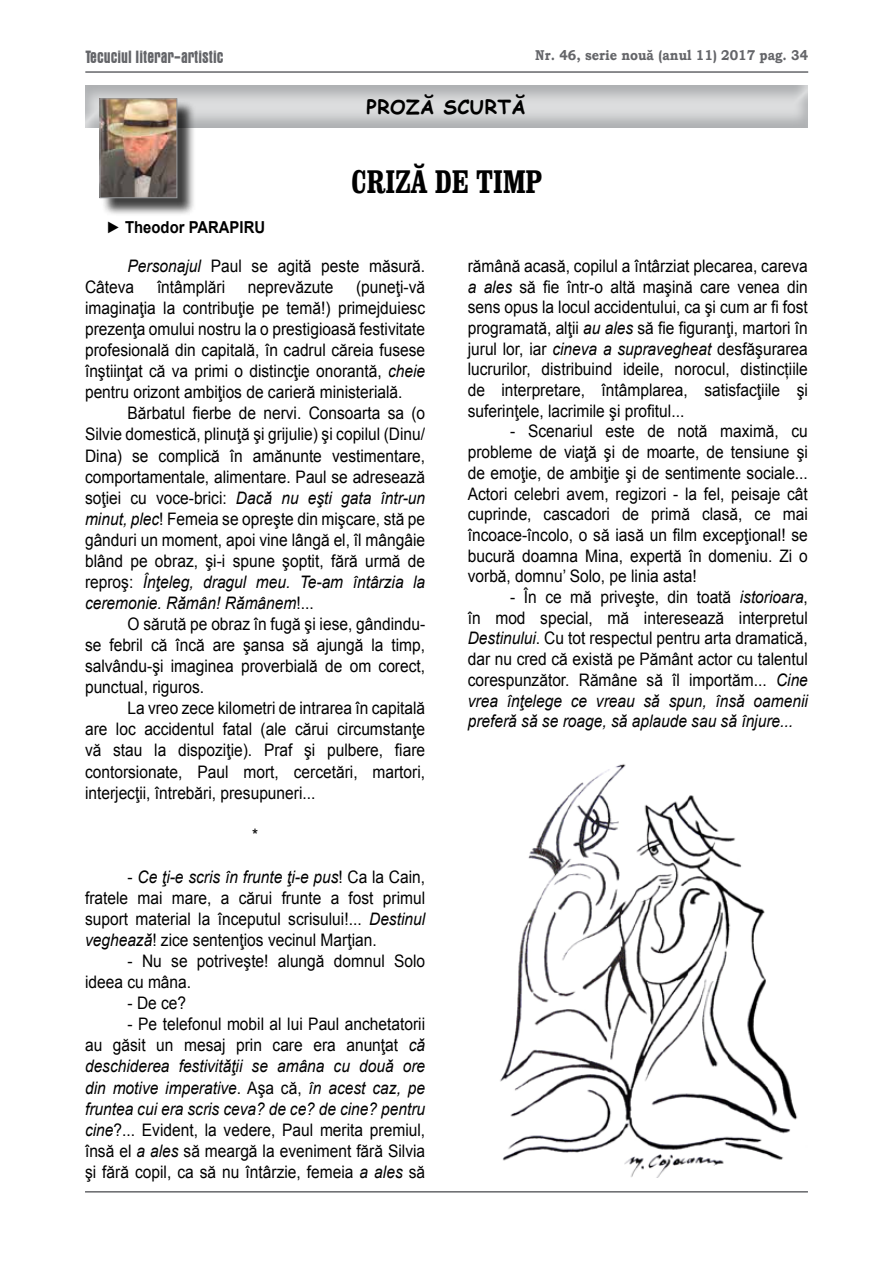
<style>
.page{position:relative;width:893px;height:1263px;background:#fff}
.page>*{position:absolute;margin:0;border:0;box-sizing:border-box;transform-origin:0 0}
.t1{font:700 condensed 33px "Clarendon";color:#000}
.t2{font:700 19.5px "Comic Sans MS";letter-spacing:.02em;color:#000}
.t3{font:700 condensed 18px "Aurora BT";color:#646569;scale:.9 1}
.t4{font:17.25px/21px "Arial";color:#000;text-align:justify;scale:.9 1}
.t5{font:700 16.5px "Arial";color:#000;scale:.9 1}
.t6{font:700 14.25px "Bookman Old Style";color:#646569;scale:.9 1}
.s1{font-style:italic}
</style>
<div class="page">
<hr style="left:85px;top:71px;width:723px;height:2px;background:#646569">
<hr style="left:85px;top:1191px;width:723px;height:1px;background:#646569">
<div style="left:83px;top:82px;width:726px;height:47px;background:#939598;opacity:.5"></div>
<div style="left:102px;top:100px;width:94px;height:117px;background:#000;opacity:.75"></div>
<img style="left:101px;top:100px;width:74px;height:96px">
<div style="left:99px;top:98px;width:78px;height:100px;border:1px solid #939598"></div>
<img style="left:500px;top:764px;width:298px;height:414px">
<p class="t3" style="left:85px;top:47px;width:155px">Tecuciul literar-artistic</p>
<p class="t6" style="left:535px;top:45px;width:305px">Nr. 46, serie nouă (anul 11) 2017 pag. 34</p>
<p class="t2" style="left:367px;top:93px;width:161px">PROZĂ SCURTĂ</p>
<p class="t5" style="left:106px;top:216px;width:178px">► Theodor PARAPIRU</p>
<h1 class="t1" style="left:351px;top:161px;width:191px">CRIZĂ DE TIMP</h1>
<p class="t4" style="left:85px;top:256px;width:379px;text-indent:43px"><span class="s1">Personajul</span> Paul se agită peste măsură.<br>Câteva</p>
<p class="t4" style="left:85px;top:277px;width:379px;text-indent:271px">(puneţi-vă imaginaţia la contribuţie pe temă!) primejduiesc prezenţa omului nostru la o prestigioasă festivitate profesională din capitală, în cadrul căreia fusese înştiinţat că va primi o distincţie onorantă, <span class="s1">cheie </span>pentru orizont ambiţios de carieră ministerială.</p>
<p class="t4" style="left:85px;top:403px;width:379px;text-indent:43px">Bărbatul fierbe de nervi. Consoarta sa (o Silvie domestică, plinuţă şi grijulie) şi copilul (Dinu/ Dina) se complică în amănunte vestimentare, comportamentale, alimentare. Paul se adresează soţiei cu voce-brici: <span class="s1">Dacă nu eşti gata într-un minut, plec</span>! Femeia se opreşte din mişcare, stă pe gânduri un moment, apoi vine lângă el, îl mângâie blând pe obraz, şi-i spune şoptit, fără urmă de reproş: <span class="s1">Înţeleg, dragul meu. Te-am întârzia la ceremonie. Rămân! Rămânem</span>!...</p>
<p class="t4" style="left:85px;top:614px;width:379px;text-indent:43px">O sărută pe obraz în fugă şi iese, gândindu&shy;se febril că încă are şansa să ajungă la timp, salvându-şi imaginea proverbială de om corect, punctual, riguros.</p>
<p class="t4" style="left:85px;top:698px;width:379px;text-indent:43px">La vreo zece kilometri de intrarea în capitală are loc accidentul fatal (ale cărui circumstanţe vă stau la dispoziţie). Praf şi pulbere, fiare contorsionate, Paul mort, cercetări, martori, interjecţii, întrebări, presupuneri...</p>
<p class="t4" style="left:252px;top:824px;width:8px">*</p>
<p class="t4" style="left:85px;top:866px;width:379px;text-indent:43px">- <span class="s1">Ce ţi-e scris în frunte ţi-e pus</span>! Ca la Cain, fratele mai mare, a cărui frunte a fost primul suport material la începutul scrisului!... <span class="s1">Destinul veghează</span>! zice sentenţios vecinul Marţian.</p>
<p class="t4" style="left:85px;top:951px;width:379px;text-indent:43px">- Nu se potriveşte! alungă domnul Solo ideea cu mâna.</p>
<p class="t4" style="left:128px;top:993px;width:67px">- De ce?</p>
<p class="t4" style="left:85px;top:1014px;width:379px;text-indent:43px">- Pe telefonul mobil al lui Paul anchetatorii au găsit un mesaj prin care era anunţat <span class="s1">că deschiderea festivităţii se amâna cu două ore din motive imperative</span>. Aşa că, <span class="s1">în acest caz, pe fruntea cui era scris ceva? de ce? de cine? pentru cine</span>?... Evident, la vedere, Paul merita premiul, însă el <span class="s1">a ales</span> să meargă la eveniment fără Silvia şi fără copil, ca să nu întârzie, femeia <span class="s1">a ales</span> să</p>
<p class="t4" style="left:157px;top:277px;width:77px">întâmplări</p>
<p class="t4" style="left:248px;top:277px;width:96px">neprevăzute</p>
<p class="t4" style="left:468px;top:256px;width:379px">rămână acasă, copilul a întârziat plecarea, careva <span class="s1">a ales</span> să fie într-o altă maşină care venea din sens opus la locul accidentului, ca şi cum ar fi fost programată, alţii <span class="s1">au ales</span> să fie figuranţi, martori în jurul lor, iar <span class="s1">cineva a supravegheat</span> desfăşurarea lucrurilor, distribuind ideile, norocul, distincțiile de interpretare, întâmplarea, satisfacţiile şi suferinţele, lacrimile şi profitul...</p>
<p class="t4" style="left:468px;top:421px;width:379px;text-indent:43px">- Scenariul este de notă maximă, cu probleme de viaţă şi de moarte, de tensiune şi de emoţie, de ambiţie şi de sentimente sociale...<br>Actori celebri avem, regizori - la fel, peisaje cât cuprinde, cascadori de primă clasă, ce mai încoace-încolo, o să iasă un film excepţional! se bucură doamna Mina, expertă în domeniu. Zi o vorbă, domnu’ Solo, pe linia asta!</p>
<p class="t4" style="left:468px;top:587px;width:379px;text-indent:43px">- În ce mă priveşte, din toată <span class="s1">istorioara</span>, în mod special, mă interesează interpretul <span class="s1">Destinului</span>. Cu tot respectul pentru arta dramatică, dar nu cred că există pe Pământ actor cu talentul corespunzător. Rămâne să îl importăm... <span class="s1">Cine vrea înţelege ce vreau să spun, însă oamenii preferă să se roage, să aplaude sau să înjure...</span></p>
</div>
